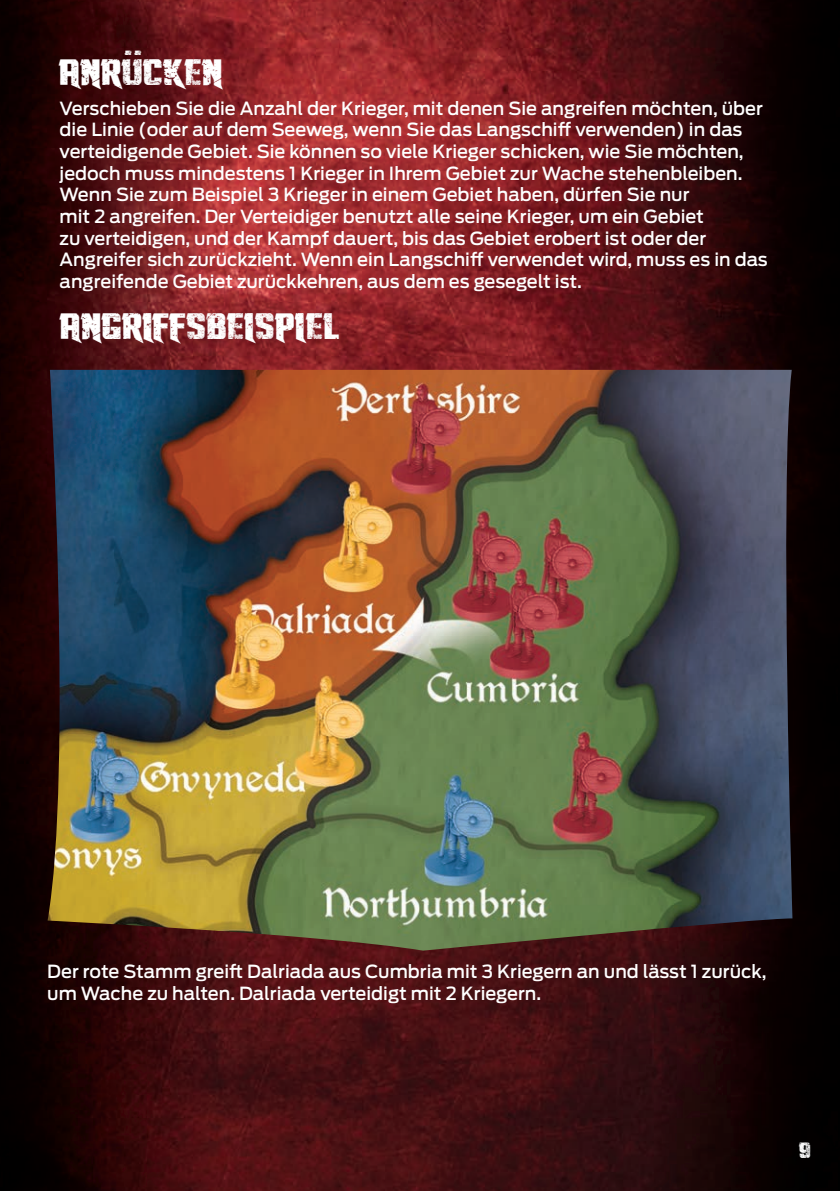
<style>
.page{position:relative;width:840px;height:1191px;background:#fff}
.page>*{position:absolute;margin:0;border:0;box-sizing:border-box;transform-origin:0 0}
.t1{font:40px "Twisted Stallions";color:#fff}
.t2{font:24px "Twisted Stallions";color:#fff}
.t3{font:500 18px/21.6px "Ford Antenna";color:#fff}
</style>
<div class="page">
<img style="left:0;top:0;width:839px;height:1191px">
<img style="left:48px;top:370px;width:744px;height:580px">
<h1 class="t1" style="left:123px;top:22px;width:21px">..</h1>
<h1 class="t1" style="left:59px;top:52px;width:165px">ANRUCKEN</h1>
<p class="t3" style="left:60px;top:95px;width:709px">Verschieben Sie die Anzahl der Krieger, mit denen Sie angreifen möchten, über die Linie (oder auf dem Seeweg, wenn Sie das Langschiff verwenden) in das verteidigende Gebiet. Sie können so viele Krieger schicken, wie Sie möchten, jedoch muss mindestens 1 Krieger in Ihrem Gebiet zur Wache stehenbleiben.<br>Wenn Sie zum Beispiel 3 Krieger in einem Gebiet haben, dürfen Sie nur<br>mit 2 angreifen. Der Verteidiger benutzt alle seine Krieger, um ein Gebiet<br>zu verteidigen, und der Kampf dauert, bis das Gebiet erobert ist oder der Angreifer sich zurückzieht. Wenn ein Langschiff verwendet wird, muss es in das angreifende Gebiet zurückkehren, aus dem es gesegelt ist.</p>
<h1 class="t1" style="left:60px;top:307px;width:281px">ANGRIFFSBEISPIEL</h1>
<p class="t3" style="left:47px;top:958px;width:720px">Der rote Stamm greift Dalriada aus Cumbria mit 3 Kriegern an und lässt 1 zurück, um Wache zu halten. Dalriada verteidigt mit 2 Kriegern.</p>
<h2 class="t2" style="left:797px;top:1138px;width:14px">9</h2>
</div>
